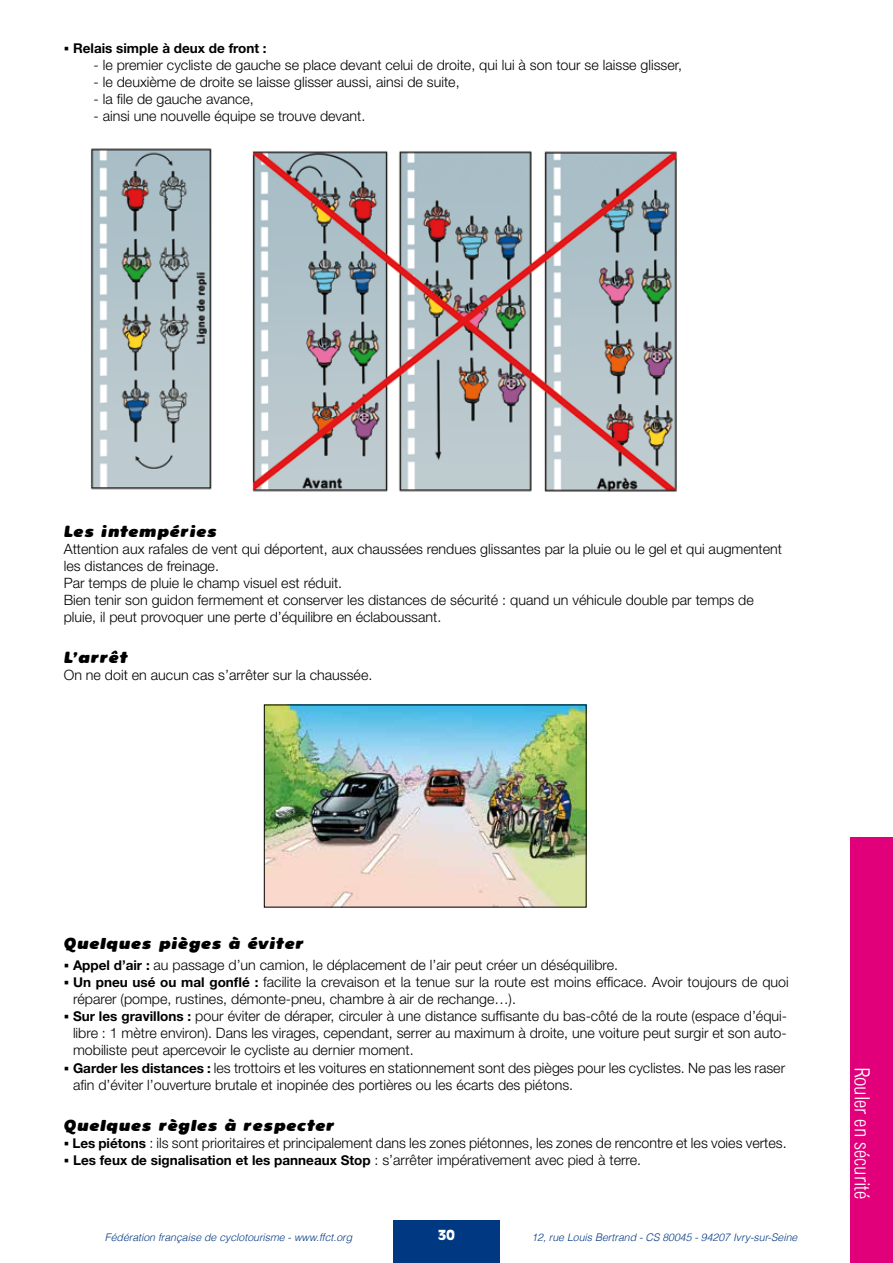
<style>
.page{position:relative;width:893px;height:1263px;background:#fff}
.page>*{position:absolute;margin:0;border:0;box-sizing:border-box;transform-origin:0 0}
.t1{font:300 condensed 21px "Arial";color:#fff}
.t2{font:16.5px "Reeler Personal Use Only";color:#000}
.t3{font:300 14.25px/17.1px "Helvetica Neue";color:#000}
.t4{font:700 13.5px "Helvetica Neue";color:#000}
.t5{font:900 13.5px "Antique Olive";color:#fff}
.t6{font:italic 300 10.5px "Helvetica";color:#003882}
.s1{font-weight:700;font-size:13.5px}
.s2{font-weight:300;font-size:14.25px}
</style>
<div class="page">
<div style="left:393px;top:1220px;width:107px;height:43px;background:#003882"></div>
<img style="left:90px;top:148px;width:122px;height:342px">
<img style="left:252px;top:151px;width:426px;height:341px">
<img style="left:266px;top:706px;width:318px;height:199px">
<div style="left:850px;top:838px;width:43px;height:425px;background:#e2007a"></div>
<p class="t4" style="left:64px;top:40px;width:204px">▪ Relais simple à deux de front :</p>
<p class="t3" style="left:94px;top:56px;width:590px">- le premier cycliste de gauche se place devant celui de droite, qui lui à son tour se laisse glisser,</p>
<p class="t3" style="left:94px;top:73px;width:368px">- le deuxième de droite se laisse glisser aussi, ainsi de suite,</p>
<p class="t3" style="left:94px;top:90px;width:162px">- la file de gauche avance,</p>
<p class="t3" style="left:94px;top:108px;width:273px">- ainsi une nouvelle équipe se trouve devant.</p>
<p class="t2" style="left:64px;top:520px;width:155px">Les intempéries</p>
<p class="t3" style="left:64px;top:540px;width:720px">Attention aux rafales de vent qui déportent, aux chaussées rendues glissantes par la pluie ou le gel et qui augmentent les distances de freinage.<br>Par temps de pluie le champ visuel est réduit.<br>Bien tenir son guidon fermement et conserver les distances de sécurité : quand un véhicule double par temps de pluie, il peut provoquer une perte d’équilibre en éclaboussant.</p>
<p class="t2" style="left:64px;top:647px;width:66px">L’arrêt</p>
<p class="t3" style="left:64px;top:666px;width:310px">On ne doit en aucun cas s’arrêter sur la chaussée.</p>
<p class="t2" style="left:64px;top:932px;width:242px">Quelques pièges à éviter</p>
<p class="t3" style="left:64px;top:956px;width:556px">▪ <span class="s1">Appel d’air :</span> au passage d’un camion, le déplacement de l’air peut créer un déséquilibre.</p>
<p class="t3" style="left:73px;top:973px;width:717px;text-indent:-9px">▪ <span class="s1">Un pneu usé ou mal gonflé :</span> facilite la crevaison et la tenue sur la route est moins efficace. Avoir toujours de quoi réparer (pompe, rustines, démonte-pneu, chambre à air de rechange…).</p>
<p class="t3" style="left:73px;top:1007px;width:716px;text-align:justify;text-indent:-9px">▪ <span class="s1">Sur les gravillons :</span> pour éviter de déraper, circuler à une distance suffisante du bas-côté de la route (espace d’équi&shy;libre : 1 mètre environ). Dans les virages, cependant, serrer au maximum à droite, une voiture peut surgir et son auto&shy;mobiliste peut apercevoir le cycliste au dernier moment.</p>
<p class="t3" style="left:73px;top:1058px;width:714px;text-indent:-9px">▪ <span class="s1">Garder les distances :</span> les trottoirs et les voitures en stationnement sont des pièges pour les cyclistes. Ne pas les raser afin d’éviter l’ouverture brutale et inopinée des portières ou les écarts des piétons.</p>
<p class="t2" style="left:64px;top:1114px;width:273px">Quelques règles à respecter</p>
<p class="t3" style="left:64px;top:1134px;width:724px">▪ <span class="s1">Les piétons</span> : ils sont prioritaires et principalement dans les zones piétonnes, les zones de rencontre et les voies vertes.</p>
<p class="t4" style="left:64px;top:1152px;width:579px">▪ Les feux de signalisation et les panneaux Stop <span class="s2">: s’arrêter impérativement avec pied à terre.</span></p>
<p class="t6" style="left:105px;top:1230px;width:249px">Fédération française de cyclotourisme - www.ffct.org</p>
<p class="t5" style="left:438px;top:1227px;width:18px">30</p>
<p class="t6" style="left:531px;top:1230px;width:267px">12, rue Louis Bertrand - CS 80045 - 94207 Ivry-sur-Seine</p>
<p class="t1" style="left:874px;top:1066px;width:134px;rotate:90deg">Rouler en sécurité</p>
</div>
